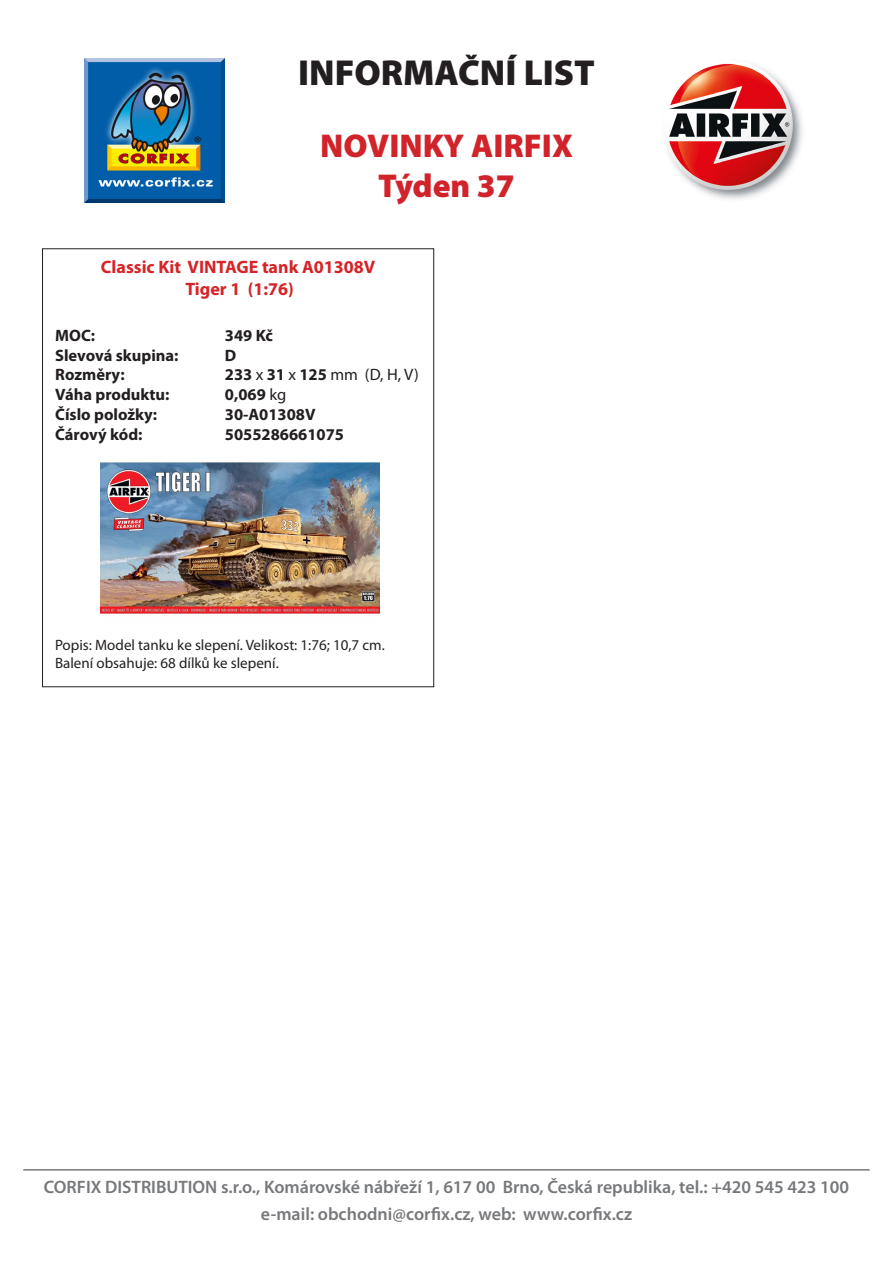
<style>
.page{position:relative;width:893px;height:1263px;background:#fff}
.page>*{position:absolute;margin:0;border:0;box-sizing:border-box;transform-origin:0 0}
.t1{font:900 36.3px "Myriad Pro";color:#231f20}
.t2{font:900 33.15px "Myriad Pro";color:#d1232a}
.t3{font:600 18px "Myriad Pro";color:#76787b}
.t4{font:700 18px/21.6px "Myriad Pro";color:#d62327;text-align:center}
.t5{font:700 16.5px "Myriad Pro";color:#231f20}
.t6{font:16.5px/19.8px "Myriad Pro";color:#231f20}
.t7{font:15px/18px "Myriad Pro";color:#231f20}
.s1{font-weight:700}
.s2{font-weight:400}
</style>
<div class="page">
<hr style="left:23px;top:1169px;width:847px;height:1px;background:#76787b">
<img style="left:667px;top:63px;width:135px;height:137px">
<img style="left:100px;top:462px;width:280px;height:152px">
<img style="left:85px;top:58px;width:140px;height:145px">
<p class="t1" style="left:298px;top:52px;width:298px">INFORMAČNÍ LIST</p>
<p class="t2" style="left:320px;top:127px;width:254px">NOVINKY AIRFIX</p>
<p class="t2" style="left:378px;top:167px;width:138px">Týden 37</p>
<p class="t4" style="left:101px;top:255px;width:276px">Classic Kit VINTAGE tank A01308V<br>Tiger 1 (1:76)</p>
<p class="t5" style="left:55px;top:325px;width:41px">MOC:</p>
<p class="t5" style="left:225px;top:325px;width:50px">349 Kč</p>
<p class="t5" style="left:55px;top:344px;width:125px">Slevová skupina:</p>
<p class="t5" style="left:55px;top:364px;width:71px">Rozměry:</p>
<p class="t5" style="left:55px;top:384px;width:116px">Váha produktu:</p>
<p class="t5" style="left:55px;top:404px;width:103px">Číslo položky:</p>
<p class="t5" style="left:55px;top:424px;width:89px">Čárový kód:</p>
<p class="t6" style="left:225px;top:345px;width:195px"><span class="s1">D<br>233</span> x <span class="s1">31</span> x <span class="s1">125</span> mm (D, H, V)</p>
<p class="t5" style="left:225px;top:384px;width:63px">0,069 <span class="s2">kg</span></p>
<p class="t5" style="left:225px;top:404px;width:92px">30-A01308V</p>
<p class="t5" style="left:225px;top:424px;width:121px">5055286661075</p>
<p class="t7" style="left:55px;top:636px;width:331px">Popis: Model tanku ke slepení. Velikost: 1:76; 10,7 cm.<br>Balení obsahuje: 68 dílků ke slepení.</p>
<p class="t3" style="left:44px;top:1176px;width:807px">CORFIX DISTRIBUTION s.r.o., Komárovské nábřeží 1, 617 00 Brno, Česká republika, tel.: +420 545 423 100</p>
<p class="t3" style="left:261px;top:1203px;width:373px">e-mail: obchodni@corfix.cz, web: www.corfix.cz</p>
</div>
